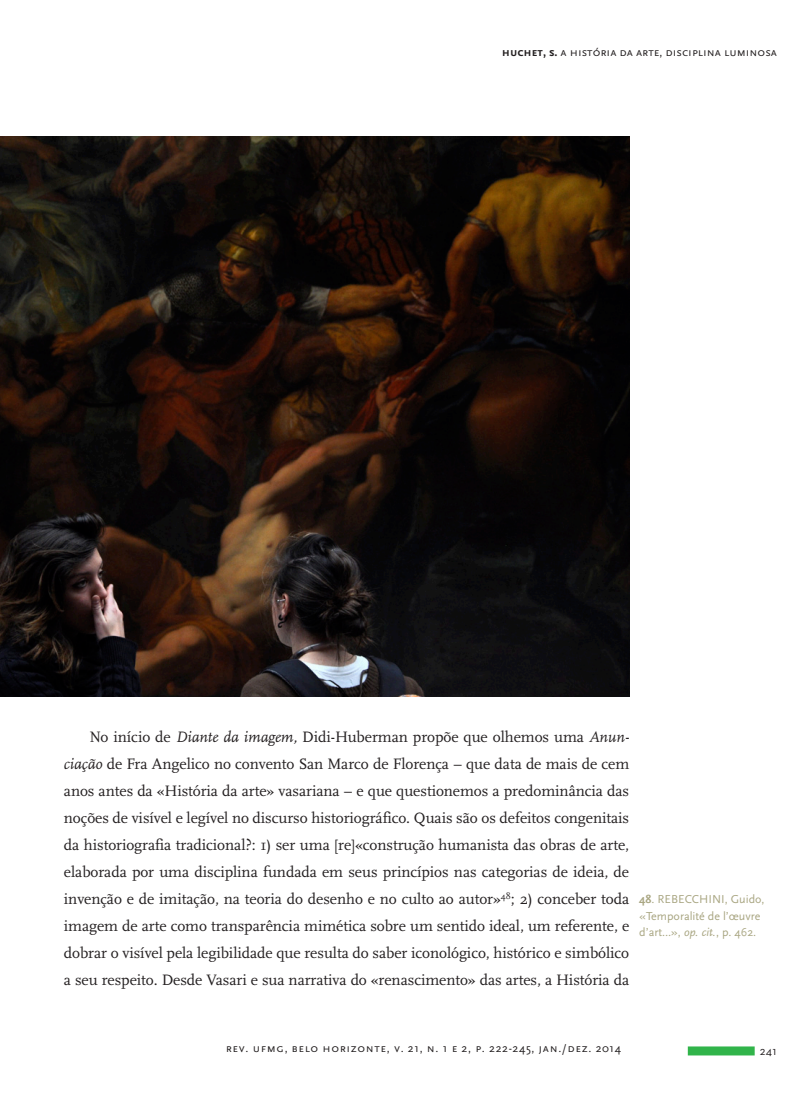
<style>
.page{position:relative;width:808px;height:1106px;background:#fff}
.page>*{position:absolute;margin:0;border:0;box-sizing:border-box;transform-origin:0 0}
.t1{font:15.75px/27px "Scala";letter-spacing:-.005em;color:#231f20;text-align:justify}
.Notas_-_ímpar{font:12px/16.5px "Scala Sans";color:#a9a682}
.t2{font:12px "Scala Sans Caps";letter-spacing:.05em;color:#231f20}
.t3{font:12px "Scala Sans Caps";color:#231f20}
.t4{font:12px "Neutra Text";color:#231f20}
.s1{font-weight:700}
.s2{font-style:italic}
.s3{font-family:"Scala Sans"}
</style>
<div class="page">
<div style="left:688px;top:1046px;width:67px;height:9px;background:#31b44a"></div>
<img style="left:0;top:136px;width:629px;height:560px">
<p class="t3" style="left:502px;top:45px;width:277px"><span class="s1">huchet, s.</span> a história da arte, disciplina luminosa</p>
<p class="t1" style="left:64px;top:723px;width:567px;text-indent:26px">No início de <span class="s2">Diante da imagem,</span> Didi-Huberman propõe que olhemos uma <span class="s2">Anun&shy;ciação</span> de Fra Angelico no convento San Marco de Florença – que data de mais de cem anos antes da «História da arte» vasariana – e que questionemos a predominância das noções de visível e legível no discurso historiográfico. Quais são os defeitos congenitais da historiografia tradicional?: 1) ser uma [re]«construção humanista das obras de arte, elaborada por uma disciplina fundada em seus princípios nas categorias de ideia, de invenção e de imitação, na teoria do desenho e no culto ao autor»<sup>48</sup>; 2) conceber toda imagem de arte como transparência mimética sobre um sentido ideal, um referente, e dobrar o visível pela legibilidade que resulta do saber iconológico, histórico e simbólico a seu respeito. Desde Vasari e sua narrativa do «renascimento» das artes, a História da</p>
<p class="Notas_-_ímpar" style="left:639px;top:891px;width:127px"><span class="s1">48</span>. REBECCHINI, Guido, «Temporalité de l’œuvre d’art…», <span class="s2">op. cit.</span>, p. 462.</p>
<p class="t2" style="left:226px;top:1041px;width:397px">rev. ufmg, belo horizonte, v. <span class="s3">21</span>, n. <span class="s3">1</span> e <span class="s3">2</span>, p. <span class="s3">222-245,</span> jan./dez. <span class="s3">2014</span></p>
<p class="t4" style="left:760px;top:1043px;width:18px">241</p>
</div>
